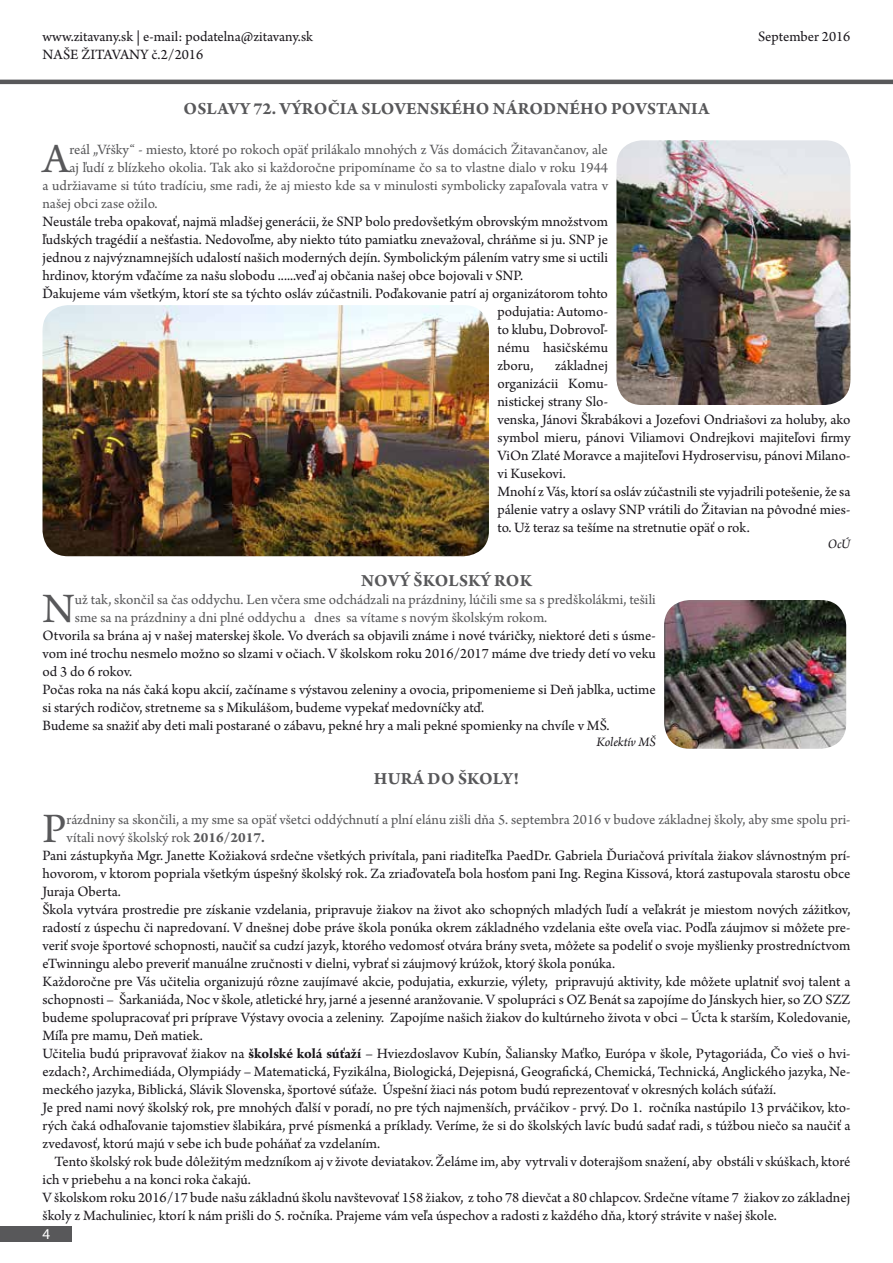
<style>
.page{position:relative;width:893px;height:1263px;background:#fff}
.page>*{position:absolute;margin:0;border:0;box-sizing:border-box;transform-origin:0 0}
.t1{font:44.1px "Arno Pro";color:#58585a}
.t2{font:700 18px "Arno Pro";letter-spacing:.01em;color:#58585a}
.t3{font:15px/18px "Arno Pro";color:#1a171c}
.t4{font:15px/18px "Arno Pro";color:#58585a}
.t5{font:15px "Myriad Pro";color:#fff}
.t6{font:italic 13.5px "Arno Pro";letter-spacing:-.005em;color:#1a171c}
.s1{font-weight:700}
</style>
<div class="page">
<div style="left:0;top:1226px;width:72px;height:16px;background:#58585a"></div>
<hr style="left:0;top:80px;width:893px;height:4px;background:#58585a">
<img style="left:43px;top:305px;width:446px;height:251px">
<img style="left:616px;top:140px;width:234px;height:265px">
<img style="left:664px;top:600px;width:182px;height:149px">
<p class="t3" style="left:43px;top:28px;width:272px">www.zitavany.sk | e-mail: podatelna@zitavany.sk</p>
<p class="t3" style="left:758px;top:28px;width:94px">September 2016</p>
<p class="t3" style="left:43px;top:46px;width:162px">NAŠE ŽITAVANY č.2/2016</p>
<p class="t2" style="left:184px;top:98px;width:527px">OSLAVY 72. VÝROČIA SLOVENSKÉHO NÁRODNÉHO POVSTANIA</p>
<h1 class="t1" style="left:43px;top:133px;width:29px">A</h1>
<p class="t4" style="left:70px;top:141px;width:540px">reál „Vŕšky“ - miesto, ktoré po rokoch opäť prilákalo mnohých z Vás domácich Žitavančanov, ale</p>
<p class="t4" style="left:70px;top:159px;width:540px">aj ľudí z blízkeho okolia. Tak ako si každoročne pripomíname čo sa to vlastne dialo v roku 1944</p>
<p class="t4" style="left:43px;top:177px;width:567px">a udržiavame si túto tradíciu, sme radi, že aj miesto kde sa v minulosti symbolicky zapaľovala vatra v</p>
<p class="t4" style="left:43px;top:195px;width:116px">našej obci zase ožilo.</p>
<p class="t3" style="left:43px;top:213px;width:567px">Neustále treba opakovať, najmä mladšej generácii, že SNP bolo predovšetkým obrovským množstvom</p>
<p class="t3" style="left:43px;top:231px;width:567px">ľudských tragédií a nešťastia. Nedovoľme, aby niekto túto pamiatku znevažoval, chráňme si ju. SNP je</p>
<p class="t3" style="left:43px;top:249px;width:567px">jednou z najvýznamnejších udalostí našich moderných dejín. Symbolickým pálením vatry sme si uctili</p>
<p class="t3" style="left:43px;top:267px;width:482px">hrdinov, ktorým vďačíme za našu slobodu ......veď aj občania našej obce bojovali v SNP.</p>
<p class="t3" style="left:43px;top:285px;width:567px">Ďakujeme vám všetkým, ktorí ste sa týchto osláv zúčastnili. Poďakovanie patrí aj organizátorom tohto</p>
<p class="t3" style="left:497px;top:303px;width:112px">podujatia: Automo-</p>
<p class="t3" style="left:497px;top:321px;width:112px">to klubu, Dobrovoľ-</p>
<p class="t3" style="left:497px;top:339px;width:112px">nému hasičskému</p>
<p class="t3" style="left:497px;top:357px;width:37px">zboru,</p>
<p class="t3" style="left:497px;top:357px;width:355px;text-indent:58px">základnej<br>organizácii Komu-<br>nistickej strany Slo-<br>venska, Jánovi Škrabákovi a Jozefovi Ondriašovi za holuby, ako symbol mieru, pánovi Viliamovi Ondrejkovi majiteľovi firmy ViOn Zlaté Moravce a majiteľovi Hydroservisu, pánovi Milano&shy;vi Kusekovi.<br>Mnohí z Vás, ktorí sa osláv zúčastnili ste vyjadrili potešenie, že sa pálenie vatry a oslavy SNP vrátili do Žitavian na pôvodné mies&shy;to. Už teraz sa tešíme na stretnutie opäť o rok.</p>
<p class="t6" style="left:828px;top:536px;width:24px">OcÚ</p>
<p class="t2" style="left:361px;top:570px;width:172px">NOVÝ ŠKOLSKÝ ROK</p>
<h1 class="t1" style="left:43px;top:583px;width:34px">N</h1>
<p class="t4" style="left:75px;top:591px;width:582px">už tak, skončil sa čas oddychu. Len včera sme odchádzali na prázdniny, lúčili sme sa s predškolákmi, tešili sme sa na prázdniny a dni plné oddychu a dnes sa vítame s novým školským rokom.</p>
<p class="t3" style="left:43px;top:627px;width:615px">Otvorila sa brána aj v našej materskej škole. Vo dverách sa objavili známe i nové tváričky, niektoré deti s úsme&shy;vom iné trochu nesmelo možno so slzami v očiach. V školskom roku 2016/2017 máme dve triedy detí vo veku od 3 do 6 rokov.<br>Počas roka na nás čaká kopu akcií, začíname s výstavou zeleniny a ovocia, pripomenieme si Deň jablka, uctime si starých rodičov, stretneme sa s Mikulášom, budeme vypekať medovníčky atď.<br>Budeme sa snažiť aby deti mali postarané o zábavu, pekné hry a mali pekné spomienky na chvíle v MŠ.</p>
<p class="t6" style="left:596px;top:734px;width:61px">Kolektív MŠ</p>
<p class="t2" style="left:374px;top:768px;width:147px">HURÁ DO ŠKOLY!</p>
<h1 class="t1" style="left:43px;top:803px;width:26px">P</h1>
<p class="t4" style="left:67px;top:811px;width:785px">rázdniny sa skončili, a my sme sa opäť všetci oddýchnutí a plní elánu zišli dňa 5. septembra 2016 v budove základnej školy, aby sme spolu pri-</p>
<p class="t4" style="left:67px;top:829px;width:200px">vítali nový školský rok <span class="s1">2016/2017.</span></p>
<p class="t3" style="left:43px;top:847px;width:809px">Pani zástupkyňa Mgr. Janette Kožiaková srdečne všetkých privítala, pani riaditeľka PaedDr. Gabriela Ďuriačová privítala žiakov slávnostným prí-</p>
<p class="t3" style="left:43px;top:865px;width:809px">hovorom, v ktorom popriala všetkým úspešný školský rok. Za zriaďovateľa bola hosťom pani Ing. Regina Kissová, ktorá zastupovala starostu obce</p>
<p class="t3" style="left:43px;top:883px;width:80px">Juraja Oberta.</p>
<p class="t3" style="left:43px;top:901px;width:809px">Škola vytvára prostredie pre získanie vzdelania, pripravuje žiakov na život ako schopných mladých ľudí a veľakrát je miestom nových zážitkov,</p>
<p class="t3" style="left:43px;top:919px;width:809px">radostí z úspechu či napredovaní. V dnešnej dobe práve škola ponúka okrem základného vzdelania ešte oveľa viac. Podľa záujmov si môžete pre-</p>
<p class="t3" style="left:43px;top:937px;width:809px">veriť svoje športové schopnosti, naučiť sa cudzí jazyk, ktorého vedomosť otvára brány sveta, môžete sa podeliť o svoje myšlienky prostredníctvom</p>
<p class="t3" style="left:43px;top:955px;width:574px">eTwinningu alebo preveriť manuálne zručnosti v dielni, vybrať si záujmový krúžok, ktorý škola ponúka.</p>
<p class="t3" style="left:43px;top:973px;width:809px">Každoročne pre Vás učitelia organizujú rôzne zaujímavé akcie, podujatia, exkurzie, výlety, pripravujú aktivity, kde môžete uplatniť svoj talent a</p>
<p class="t3" style="left:43px;top:991px;width:809px">schopnosti – Šarkaniáda, Noc v škole, atletické hry, jarné a jesenné aranžovanie. V spolupráci s OZ Benát sa zapojíme do Jánskych hier, so ZO SZZ</p>
<p class="t3" style="left:43px;top:1009px;width:809px">budeme spolupracovať pri príprave Výstavy ovocia a zeleniny. Zapojíme našich žiakov do kultúrneho života v obci – Úcta k starším, Koledovanie,</p>
<p class="t3" style="left:43px;top:1027px;width:162px">Míľa pre mamu, Deň matiek.</p>
<p class="t3" style="left:43px;top:1045px;width:809px">Učitelia budú pripravovať žiakov na <span class="s1">školské kolá súťaží</span> – Hviezdoslavov Kubín, Šaliansky Maťko, Európa v škole, Pytagoriáda, Čo vieš o hvi-</p>
<p class="t3" style="left:43px;top:1063px;width:809px">ezdach?, Archimediáda, Olympiády – Matematická, Fyzikálna, Biologická, Dejepisná, Geografická, Chemická, Technická, Anglického jazyka, Ne-</p>
<p class="t3" style="left:43px;top:1081px;width:735px">meckého jazyka, Biblická, Slávik Slovenska, športové súťaže. Úspešní žiaci nás potom budú reprezentovať v okresných kolách súťaží.</p>
<p class="t3" style="left:43px;top:1099px;width:809px">Je pred nami nový školský rok, pre mnohých ďalší v poradí, no pre tých najmenších, prváčikov - prvý. Do 1. ročníka nastúpilo 13 prváčikov, kto-</p>
<p class="t3" style="left:43px;top:1117px;width:809px">rých čaká odhaľovanie tajomstiev šlabikára, prvé písmenká a príklady. Veríme, že si do školských lavíc budú sadať radi, s túžbou niečo sa naučiť a</p>
<p class="t3" style="left:43px;top:1135px;width:339px">zvedavosť, ktorú majú v sebe ich bude poháňať za vzdelaním.</p>
<p class="t3" style="left:55px;top:1153px;width:797px">Tento školský rok bude dôležitým medzníkom aj v živote deviatakov. Želáme im, aby vytrvali v doterajšom snažení, aby obstáli v skúškach, ktoré</p>
<p class="t3" style="left:43px;top:1171px;width:210px">ich v priebehu a na konci roka čakajú.</p>
<p class="t3" style="left:43px;top:1189px;width:809px">V školskom roku 2016/17 bude našu základnú školu navštevovať 158 žiakov, z toho 78 dievčat a 80 chlapcov. Srdečne vítame 7 žiakov zo základnej</p>
<p class="t3" style="left:43px;top:1207px;width:736px">školy z Machuliniec, ktorí k nám prišli do 5. ročníka. Prajeme vám veľa úspechov a radosti z každého dňa, ktorý strávite v našej škole.</p>
<p class="t5" style="left:43px;top:1225px;width:9px">4</p>
</div>
